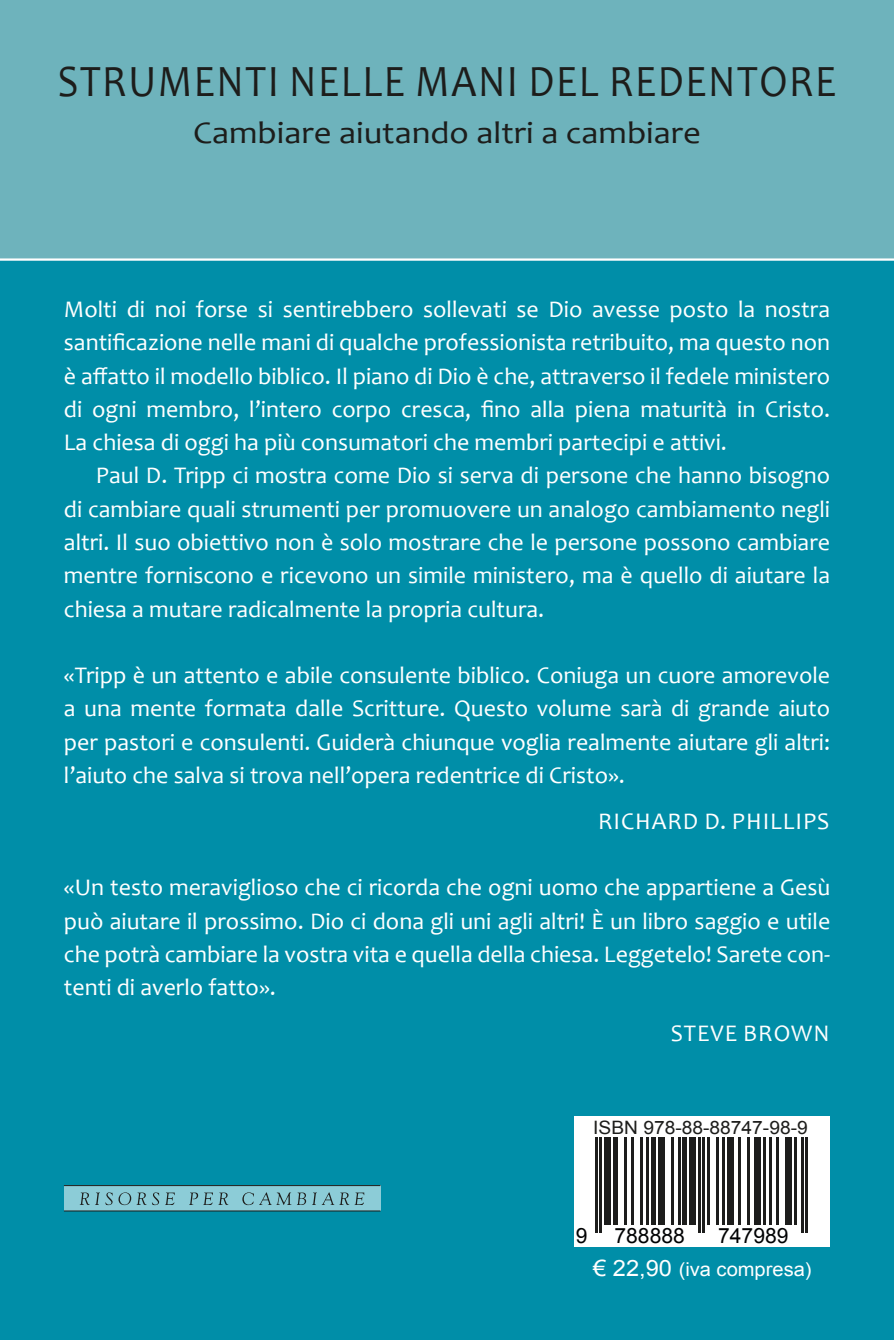
<style>
.page{position:relative;width:894px;height:1340px;background:#fff}
.page>*{position:absolute;margin:0;border:0;box-sizing:border-box;transform-origin:0 0}
.t1{font:45px "Candara";letter-spacing:.04em;color:#1d1d1b;scale:.9 1}
.t2{font:31.5px "Candara";color:#1d1d1b;scale:1.1 1}
.t3{font:23.85px/33.3px "Candara";color:#fff;text-align:justify}
.t4{font:23.85px "Candara";letter-spacing:.04em;color:#fff}
.t5{font:21.15px "Arial";color:#010203}
.t6{font:19.12px "Arial";color:#fff;scale:1.05 1}
.t7{font:18.45px "Arial";color:#1d1d1b;scale:1.04 1}
.s1{font-size:22.5px}
</style>
<div class="page">
<div style="left:0;top:0;width:893px;height:1339px;background:#008ea8"></div>
<div style="left:0;top:0;width:893px;height:259px;background:#6eb3bc"></div>
<div style="left:64px;top:1185px;width:316px;height:25px;background:linear-gradient(to right,#8cccd7,#8cccd7)"></div>
<hr style="left:64px;top:1185px;width:316px;height:1px;background:#1d1d1b">
<hr style="left:64px;top:1210px;width:316px;height:1px;background:#1d1d1b">
<svg style="left:80px;top:1192px;width:66px;height:13px"></svg>
<svg style="left:152px;top:1192px;width:7px;height:13px"></svg>
<svg style="left:165px;top:1192px;width:10px;height:13px"></svg>
<svg style="left:189px;top:1192px;width:39px;height:13px"></svg>
<svg style="left:242px;top:1192px;width:49px;height:13px"></svg>
<svg style="left:297px;top:1192px;width:9px;height:13px"></svg>
<svg style="left:312px;top:1192px;width:52px;height:13px"></svg>
<hr style="left:0;top:258px;width:893px;height:3px;background:#fff">
<div style="left:574px;top:1117px;width:255px;height:130px;background:#fff"></div>
<svg style="left:595px;top:1137px;width:213px;height:96px"></svg>
<hr style="left:595px;top:1122px;width:2px;height:110px;background:#1d1d1c">
<hr style="left:599px;top:1122px;width:2px;height:110px;background:#1d1d1c">
<div style="left:603px;top:1122px;width:7px;height:102px;background:#1d1d1c"></div>
<div style="left:612px;top:1122px;width:5px;height:102px;background:#1d1d1c"></div>
<hr style="left:624px;top:1122px;width:2px;height:102px;background:#1d1d1c">
<hr style="left:630px;top:1122px;width:3px;height:102px;background:#1d1d1c">
<hr style="left:639px;top:1122px;width:2px;height:102px;background:#1d1d1c">
<hr style="left:646px;top:1122px;width:2px;height:102px;background:#1d1d1c">
<div style="left:650px;top:1122px;width:5px;height:102px;background:#1d1d1c"></div>
<div style="left:657px;top:1122px;width:7px;height:102px;background:#1d1d1c"></div>
<hr style="left:671px;top:1122px;width:2px;height:102px;background:#1d1d1c">
<hr style="left:677px;top:1122px;width:2px;height:102px;background:#1d1d1c">
<hr style="left:682px;top:1122px;width:4px;height:102px;background:#1d1d1c">
<div style="left:688px;top:1122px;width:7px;height:102px;background:#1d1d1c"></div>
<hr style="left:697px;top:1122px;width:3px;height:110px;background:#1d1d1c">
<hr style="left:702px;top:1122px;width:2px;height:110px;background:#1d1d1c">
<hr style="left:706px;top:1122px;width:3px;height:102px;background:#1d1d1c">
<hr style="left:715px;top:1122px;width:2px;height:102px;background:#1d1d1c">
<hr style="left:722px;top:1122px;width:2px;height:102px;background:#1d1d1c">
<div style="left:726px;top:1122px;width:7px;height:102px;background:#1d1d1c"></div>
<hr style="left:738px;top:1122px;width:2px;height:102px;background:#1d1d1c">
<hr style="left:747px;top:1122px;width:2px;height:102px;background:#1d1d1c">
<div style="left:753px;top:1122px;width:7px;height:102px;background:#1d1d1c"></div>
<hr style="left:762px;top:1122px;width:2px;height:102px;background:#1d1d1c">
<hr style="left:769px;top:1122px;width:2px;height:102px;background:#1d1d1c">
<hr style="left:776px;top:1122px;width:2px;height:102px;background:#1d1d1c">
<div style="left:785px;top:1122px;width:6px;height:102px;background:#1d1d1c"></div>
<hr style="left:793px;top:1122px;width:3px;height:102px;background:#1d1d1c">
<hr style="left:800px;top:1122px;width:2px;height:110px;background:#1d1d1c">
<hr style="left:805px;top:1122px;width:2px;height:110px;background:#1d1d1c">
<div style="left:593px;top:1120px;width:222px;height:16px;background:#fff"></div>
<h1 class="t1" style="left:58px;top:55px;width:866px">STRUMENTI NELLE MANI DEL REDENTORE</h1>
<h2 class="t2" style="left:193px;top:114px;width:463px">Cambiare aiutando altri a cambiare</h2>
<p class="t3" style="left:64px;top:293px;width:767px">Molti di noi forse si sentirebbero sollevati se Dio avesse posto la nostra santificazione nelle mani di qualche professionista retribuito, ma questo non è affatto il modello biblico. Il piano di Dio è che, attraverso il fedele ministero di ogni membro, l’intero corpo cresca, fino alla piena maturità in Cristo.<br>La chiesa di oggi ha più consumatori che membri partecipi e attivi.</p>
<p class="t3" style="left:64px;top:459px;width:767px;text-indent:32px">Paul D. Tripp ci mostra come Dio si serva di persone che hanno bisogno di cambiare quali strumenti per promuovere un analogo cambiamento negli altri. Il suo obiettivo non è solo mostrare che le persone possono cambiare mentre forniscono e ricevono un simile ministero, ma è quello di aiutare la chiesa a mutare radicalmente la propria cultura.</p>
<p class="t3" style="left:64px;top:658px;width:767px">«Tripp è un attento e abile consulente biblico. Coniuga un cuore amorevole a una mente formata dalle Scritture. Questo volume sarà di grande aiuto per pastori e consulenti. Guiderà chiunque voglia realmente aiutare gli altri: l’aiuto che salva si trova nell’opera redentrice di Cristo».</p>
<p class="t4" style="left:597px;top:806px;width:233px">RICHARD D. PHILLIPS</p>
<p class="t3" style="left:64px;top:871px;width:767px">«Un testo meraviglioso che ci ricorda che ogni uomo che appartiene a Gesù può aiutare il prossimo. Dio ci dona gli uni agli altri! È un libro saggio e utile che potrà cambiare la vostra vita e quella della chiesa. Leggetelo! Sarete con&shy;tenti di averlo fatto».</p>
<p class="t4" style="left:670px;top:1019px;width:160px">STEVE BROWN</p>
<p class="t7" style="left:593px;top:1115px;width:208px">ISBN 978-88-88747-98-9</p>
<p class="t5" style="left:575px;top:1222px;width:13px">9</p>
<p class="t5" style="left:614px;top:1222px;width:72px">788888</p>
<p class="t5" style="left:717px;top:1222px;width:72px">747989</p>
<p class="t6" style="left:593px;top:1256px;width:209px"><span class="s1">€ 22,90</span> (iva compresa)</p>
</div>
